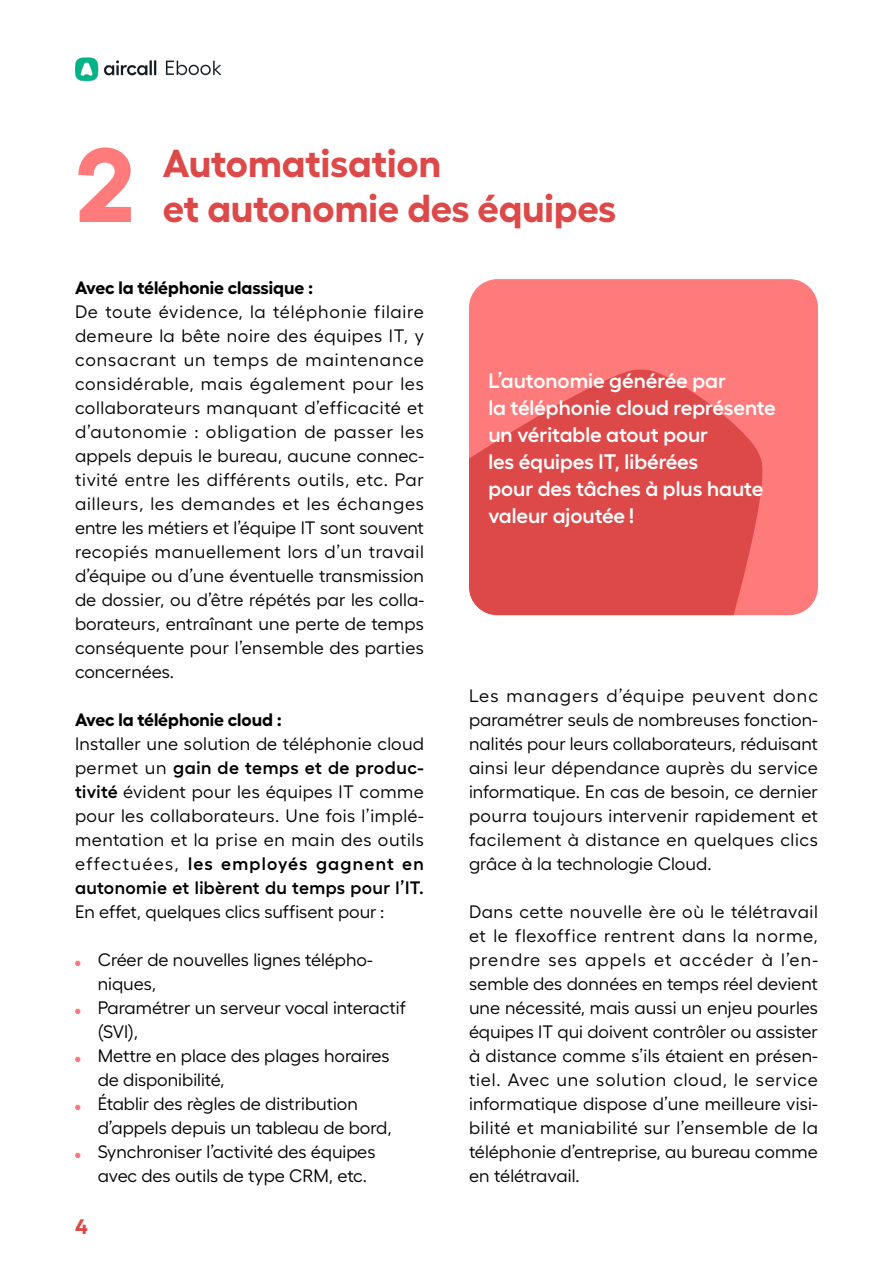
<style>
.page{position:relative;width:893px;height:1263px;background:#fff}
.page>*{position:absolute;margin:0;border:0;box-sizing:border-box;transform-origin:0 0}
.t1{font:700 105px "Fellix";color:#ff7b7b}
.t2{font:700 39px "Fellix";color:#dd4949}
.t3{font:600 21px/27px "Fellix";color:#fff}
.t4{font:700 21px "Fellix";color:#dd4949}
.t5{font:18px/24px "Fellix";color:#000;text-align:justify}
.t6{font:700 18px "Fellix";color:#000}
.s1{font-weight:600}
</style>
<div class="page">
<img style="left:75px;top:57px;width:146px;height:24px">
<div style="left:469px;top:279px;width:349px;height:336px;background:#ff7b7b;border-radius:28px"></div>
<svg style="left:469px;top:369px;width:294px;height:246px;fill:#dd4949"></svg>
<svg style="left:75px;top:961px;width:5px;height:5px"></svg>
<svg style="left:75px;top:1009px;width:5px;height:5px"></svg>
<svg style="left:75px;top:1057px;width:5px;height:5px"></svg>
<svg style="left:75px;top:1105px;width:5px;height:5px"></svg>
<svg style="left:75px;top:1153px;width:5px;height:5px"></svg>
<h1 class="t1" style="left:75px;top:101px;width:61px">2</h1>
<h2 class="t2" style="left:163px;top:132px;width:280px">Automatisation</h2>
<h2 class="t2" style="left:163px;top:177px;width:455px">et autonomie des équipes</h2>
<p class="t6" style="left:75px;top:273px;width:240px">Avec la téléphonie classique :</p>
<p class="t5" style="left:75px;top:298px;width:351px">De toute évidence, la téléphonie filaire demeure la bête noire des équipes IT, y consacrant un temps de maintenance considérable, mais également pour les collaborateurs manquant d’efficacité et d’autonomie : obligation de passer les appels depuis le bureau, aucune connec&shy;tivité entre les différents outils, etc. Par ailleurs, les demandes et les échanges entre les métiers et l’équipe IT sont souvent recopiés manuellement lors d’un travail d’équipe ou d’une éventuelle transmission de dossier, ou d’être répétés par les colla&shy;borateurs, entraînant une perte de temps conséquente pour l’ensemble des parties concernées.</p>
<p class="t6" style="left:75px;top:705px;width:208px">Avec la téléphonie cloud :</p>
<p class="t5" style="left:75px;top:730px;width:351px">Installer une solution de téléphonie cloud permet un <span class="s1">gain de temps et de produc&shy;tivité</span> évident pour les équipes IT comme pour les collaborateurs. Une fois l’implé&shy;mentation et la prise en main des outils effectuées, <span class="s1">les employés gagnent en autonomie et libèrent du temps pour l’IT.</span></p>
<p class="t5" style="left:75px;top:898px;width:311px">En effet, quelques clics suffisent pour :</p>
<p class="t5" style="left:98px;top:946px;width:310px;text-align:left">Créer de nouvelles lignes télépho&shy;niques,<br>Paramétrer un serveur vocal interactif (SVI),<br>Mettre en place des plages horaires de disponibilité,<br>Établir des règles de distribution d’appels depuis un tableau de bord,<br>Synchroniser l’activité des équipes avec des outils de type CRM, etc.</p>
<p class="t4" style="left:75px;top:1210px;width:14px">4</p>
<p class="t3" style="left:488px;top:365px;width:289px">L’autonomie générée par<br>la téléphonie cloud représente un véritable atout pour<br>les équipes IT, libérées<br>pour des tâches à plus haute valeur ajoutée !</p>
<p class="t5" style="left:469px;top:682px;width:351px">Les managers d’équipe peuvent donc paramétrer seuls de nombreuses fonction&shy;nalités pour leurs collaborateurs, réduisant ainsi leur dépendance auprès du service informatique. En cas de besoin, ce dernier pourra toujours intervenir rapidement et facilement à distance en quelques clics grâce à la technologie Cloud.</p>
<p class="t5" style="left:469px;top:898px;width:351px">Dans cette nouvelle ère où le télétravail et le flexoffice rentrent dans la norme, prendre ses appels et accéder à l’en&shy;semble des données en temps réel devient une nécessité, mais aussi un enjeu pourles équipes IT qui doivent contrôler ou assister à distance comme s’ils étaient en présen&shy;tiel. Avec une solution cloud, le service informatique dispose d’une meilleure visi&shy;bilité et maniabilité sur l’ensemble de la téléphonie d’entreprise, au bureau comme en télétravail.</p>
</div>
